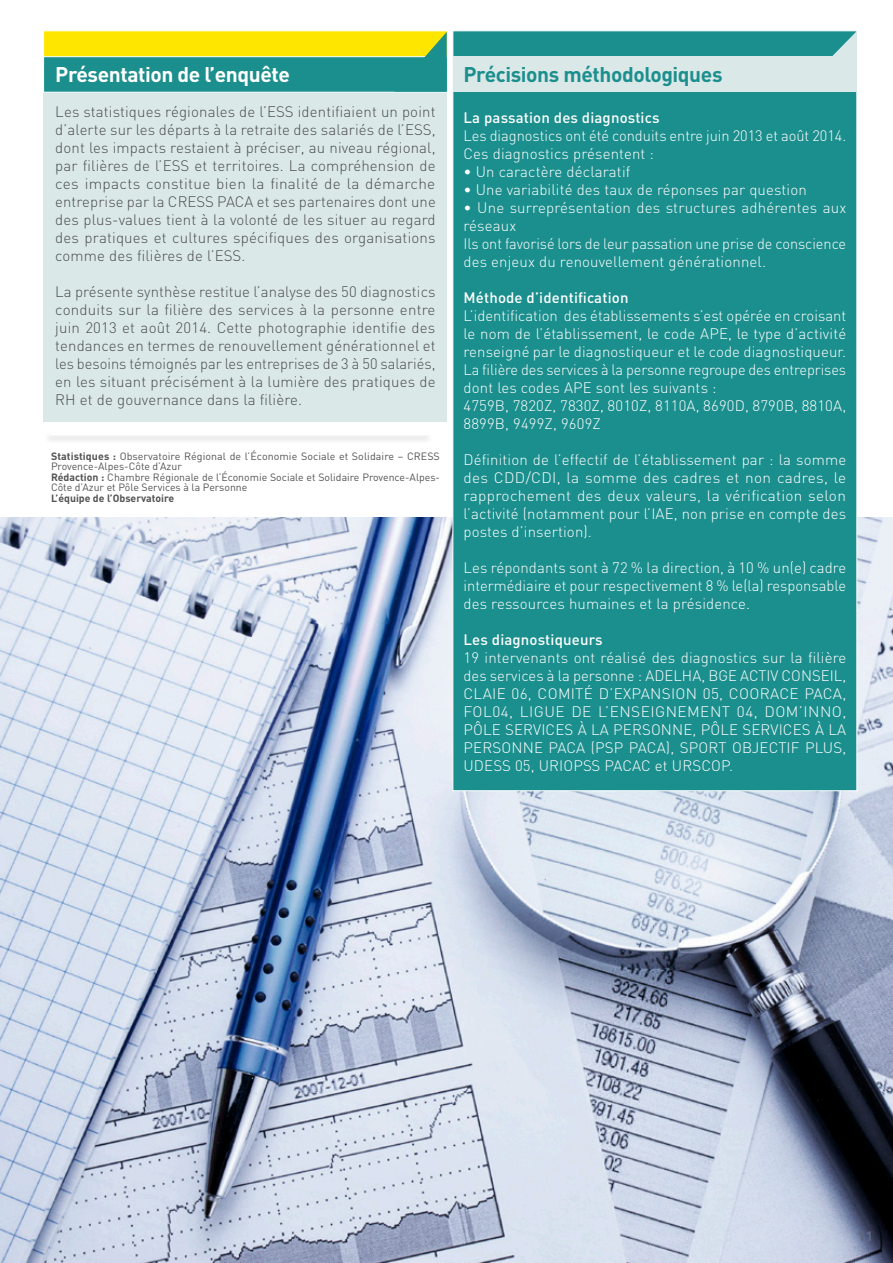
<style>
.page{position:relative;width:893px;height:1263px;background:#fff}
.page>*{position:absolute;margin:0;border:0;box-sizing:border-box;transform-origin:0 0}
.t1{font:700 21px "DIN";letter-spacing:-.02em;color:#1b8f8d}
.t2{font:700 21px "DIN";letter-spacing:-.02em;color:#fff}
.t3{font:300 15px/18px "DIN";letter-spacing:.01em;color:#fff}
.t4{font:300 15px/18px "DIN";letter-spacing:.01em;color:#4b4c4d;text-align:justify}
.t5{font:500 15px "DIN";letter-spacing:.01em;color:#fff}
.t6{font:900 13.5px "DIN";color:#5d677f}
.t7{font:10.5px/10.5px "DIN";color:#535355}
.t8{font:700 10.5px "DIN";color:#535355}
.s1{font-weight:700}
</style>
<div class="page">
<img style="left:0;top:518px;width:893px;height:745px">
<div style="left:453px;top:31px;width:404px;height:760px;background:#1b8f8d"></div>
<div style="left:44px;top:67px;width:403px;height:355px;background:#dbe8e8"></div>
<div style="left:43px;top:31px;width:405px;height:45px;background:#ffe601"></div>
<div style="left:43px;top:56px;width:405px;height:36px;background:#1b8f8d;border:1px solid #fff"></div>
<div style="left:44px;top:432px;width:389px;height:12px;background:#f4f4f4"></div>
<hr style="left:51px;top:432px;width:380px;height:3px;background:#fff">
<svg style="left:388px;top:31px;width:59px;height:61px"></svg>
<svg style="left:797px;top:31px;width:60px;height:61px"></svg>
<div style="left:453px;top:57px;width:403px;height:35px;background:#dbe8e8"></div>
<p class="t2" style="left:55px;top:61px;width:236px">Présentation de l’enquête</p>
<p class="t4" style="left:55px;top:102px;width:382px">Les statistiques régionales de l’ESS identifiaient un point d’alerte sur les départs à la retraite des salariés de l’ESS, dont les impacts restaient à préciser, au niveau régional, par filières de l’ESS et territoires. La compréhension de ces impacts constitue bien la finalité de la démarche entreprise par la CRESS PACA et ses partenaires dont une des plus-values tient à la volonté de les situer au regard des pratiques et cultures spécifiques des organisations comme des filières de l’ESS.</p>
<p class="t4" style="left:55px;top:282px;width:382px">La présente synthèse restitue l’analyse des 50 diagnostics conduits sur la filière des services à la personne entre juin 2013 et août 2014. Cette photographie identifie des tendances en termes de renouvellement générationnel et les besoins témoignés par les entreprises de 3 à 50 salariés, en les situant précisément à la lumière des pratiques de RH et de gouvernance dans la filière.</p>
<p class="t7" style="left:51px;top:451px;width:390px"><span class="s1">Statistiques :</span> Observatoire Régional de l’Économie Sociale et Solidaire – CRESS<br>Provence-Alpes-Côte d’Azur</p>
<p class="t7" style="left:51px;top:472px;width:391px"><span class="s1">Rédaction :</span> Chambre Régionale de l’Économie Sociale et Solidaire Provence-Alpes-<br>Côte d’Azur et Pôle Services à la Personne</p>
<p class="t8" style="left:51px;top:491px;width:125px">L’équipe de l’Observatoire</p>
<p class="t1" style="left:463px;top:61px;width:260px">Précisions méthodologiques</p>
<p class="t5" style="left:463px;top:108px;width:198px">La passation des diagnostics</p>
<p class="t3" style="left:463px;top:126px;width:384px">Les diagnostics ont été conduits entre juin 2013 et août 2014.</p>
<p class="t3" style="left:463px;top:144px;width:192px">Ces diagnostics présentent :</p>
<p class="t3" style="left:463px;top:162px;width:168px">• Un caractère déclaratif</p>
<p class="t3" style="left:463px;top:180px;width:345px">• Une variabilité des taux de réponses par question</p>
<p class="t3" style="left:463px;top:198px;width:384px">• Une surreprésentation des structures adhérentes aux réseaux</p>
<p class="t3" style="left:463px;top:234px;width:384px">Ils ont favorisé lors de leur passation une prise de conscience des enjeux du renouvellement générationnel.</p>
<p class="t5" style="left:463px;top:288px;width:167px">Méthode d’identification</p>
<p class="t3" style="left:463px;top:306px;width:384px;text-align:justify">L’identification des établissements s’est opérée en croisant le nom de l’établissement, le code APE, le type d’activité renseigné par le diagnostiqueur et le code diagnostiqueur.</p>
<p class="t3" style="left:463px;top:360px;width:384px">La filière des services à la personne regroupe des entreprises dont les codes APE sont les suivants :</p>
<p class="t3" style="left:463px;top:396px;width:384px">4759B, 7820Z, 7830Z, 8010Z, 8110A, 8690D, 8790B, 8810A,<br>8899B, 9499Z, 9609Z</p>
<p class="t3" style="left:463px;top:450px;width:384px;text-align:justify">Définition de l’effectif de l’établissement par : la somme des CDD/CDI, la somme des cadres et non cadres, le rapprochement des deux valeurs, la vérification selon l’activité (notamment pour l’IAE, non prise en compte des postes d’insertion).</p>
<p class="t3" style="left:463px;top:558px;width:384px;text-align:justify">Les répondants sont à 72 % la direction, à 10 % un(e) cadre intermédiaire et pour respectivement 8 % le(la) responsable des ressources humaines et la présidence.</p>
<p class="t5" style="left:463px;top:630px;width:141px">Les diagnostiqueurs</p>
<p class="t3" style="left:463px;top:648px;width:384px;text-align:justify">19 intervenants ont réalisé des diagnostics sur la filière des services à la personne : ADELHA, BGE ACTIV CONSEIL, CLAIE 06, COMITÉ D’EXPANSION 05, COORACE PACA, FOL04, LIGUE DE L’ENSEIGNEMENT 04, DOM’INNO, PÔLE SERVICES À LA PERSONNE, PÔLE SERVICES À LA PERSONNE PACA (PSP PACA), SPORT OBJECTIF PLUS, UDESS 05, URIOPSS PACAC et URSCOP.</p>
<p class="t6" style="left:858px;top:1227px;width:17px">11</p>
</div>
